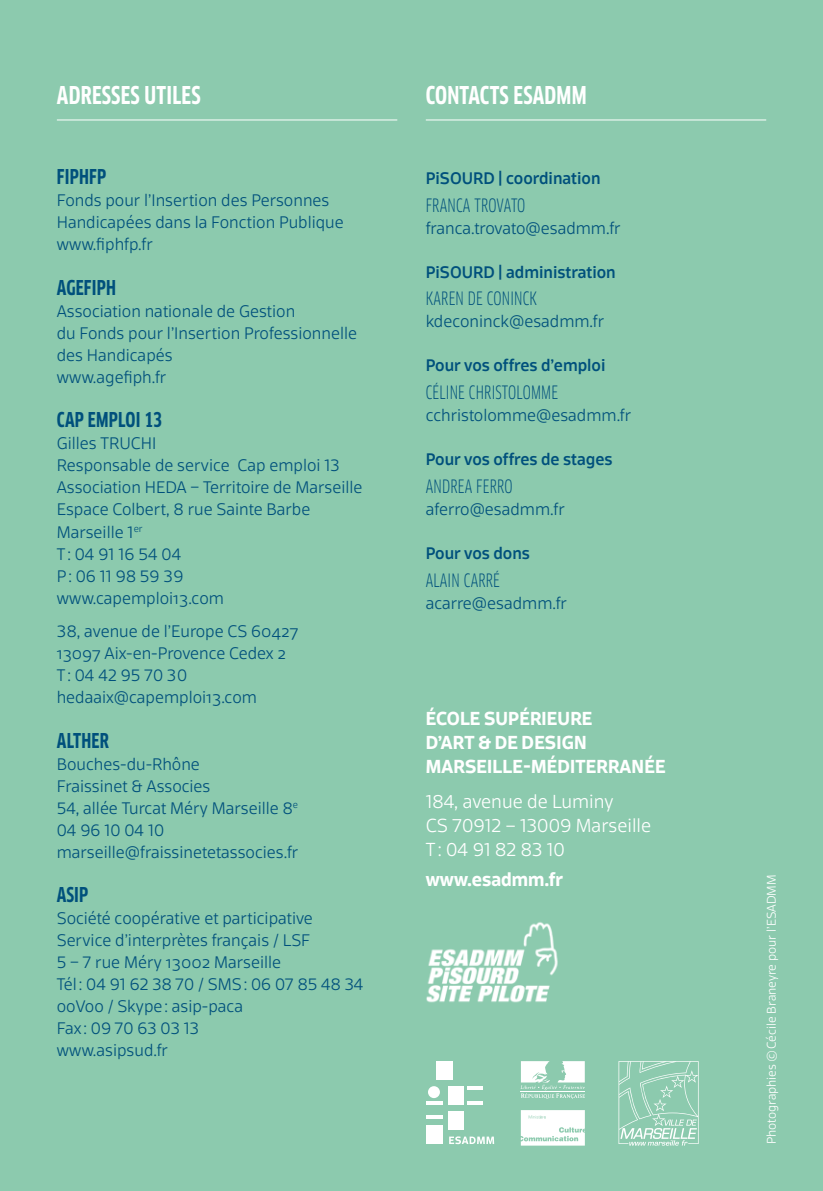
<style>
.page{position:relative;width:823px;height:1191px;background:#fff}
.page>*{position:absolute;margin:0;border:0;box-sizing:border-box;transform-origin:0 0}
.t1{font:700 condensed 24px "Clan OT";letter-spacing:.01em;color:#fff}
.t2{font:700 condensed 20px "Clan OT";letter-spacing:.01em;color:#00507c}
.t3{font:condensed 18px "Clan OT";letter-spacing:.01em;color:#00507c}
.t4{font:700 18px/24px "Scuba OT";letter-spacing:.01em;color:#fff}
.t5{font:300 18px/24px "Scuba OT";color:#fff}
.t6{font:300 16px/22px "Scuba OT";color:#00507c}
.t7{font:500 16px "Scuba OT";color:#00507c}
.t8{font:300 12px "Scuba OT";color:#fff}
</style>
<div class="page">
<div style="left:0;top:0;width:822px;height:1191px;background:#8ccaae"></div>
<hr style="left:57px;top:119px;width:340px;height:1px;background:#fff">
<hr style="left:425px;top:119px;width:340px;height:1px;background:#fff">
<img style="left:426px;top:922px;width:132px;height:81px">
<hr style="left:467px;top:1086px;width:15px;height:4px;background:#fff">
<hr style="left:467px;top:1101px;width:15px;height:3px;background:#fff">
<div style="left:448px;top:1086px;width:16px;height:18px;background:#fff"></div>
<svg style="left:426px;top:1101px;width:16px;height:3px"></svg>
<div style="left:436px;top:1061px;width:16px;height:18px;background:#fff"></div>
<div style="left:448px;top:1111px;width:16px;height:18px;background:#fff"></div>
<hr style="left:425px;top:1115px;width:17px;height:4px;background:#fff">
<div style="left:425px;top:1125px;width:17px;height:19px;background:#fff"></div>
<div style="left:427px;top:1086px;width:12px;height:12px;background:#fff;border-radius:50%"></div>
<svg style="left:449px;top:1136px;width:45px;height:8px"></svg>
<svg style="left:618px;top:1061px;width:80px;height:84px"></svg>
<svg style="left:520px;top:1110px;width:64px;height:35px"></svg>
<svg style="left:520px;top:1061px;width:64px;height:38px"></svg>
<hr style="left:520px;top:1091px;width:64px;height:1px;background:#fff">
<h1 class="t1" style="left:57px;top:81px;width:145px">ADRESSES UTILES</h1>
<p class="t2" style="left:57px;top:165px;width:51px">FIPHFP</p>
<p class="t6" style="left:57px;top:189px;width:288px">Fonds pour l’Insertion des Personnes<br>Handicapées dans la Fonction Publique www.fiphfp.fr</p>
<p class="t2" style="left:57px;top:276px;width:61px">AGEFIPH</p>
<p class="t6" style="left:57px;top:300px;width:301px">Association nationale de Gestion<br>du Fonds pour l’Insertion Professionnelle des Handicapés<br>www.agefiph.fr</p>
<p class="t2" style="left:57px;top:409px;width:107px">CAP EMPLOI 13</p>
<p class="t6" style="left:57px;top:432px;width:307px">Gilles TRUCHI<br>Responsable de service Cap emploi 13<br>Association HEDA – Territoire de Marseille<br>Espace Colbert, 8 rue Sainte Barbe<br>Marseille 1<sup>er<br></sup>T: 04 91 16 54 04<br>P: 06 11 98 59 39<br>www.capemploi13.com</p>
<p class="t6" style="left:57px;top:620px;width:243px">38, avenue de l’Europe CS 60427<br>13097 Aix-en-Provence Cedex 2<br>T: 04 42 95 70 30 hedaaix@capemploi13.com</p>
<p class="t2" style="left:57px;top:729px;width:54px">ALTHER</p>
<p class="t6" style="left:57px;top:752px;width:243px">Bouches-du-Rhône<br>Fraissinet &amp; Associes<br>54, allée Turcat Méry Marseille 8<sup>e<br></sup>04 96 10 04 10 marseille@fraissinetetassocies.fr</p>
<p class="t2" style="left:57px;top:883px;width:33px">ASIP</p>
<p class="t6" style="left:57px;top:906px;width:308px">Société coopérative et participative<br>Service d’interprètes français / LSF<br>5 – 7 rue Méry 13002 Marseille<br>Tél: 04 91 62 38 70 / SMS: 06 07 85 48 34 ooVoo / Skype: asip-paca<br>Fax : 09 70 63 03 13<br>www.asipsud.fr</p>
<h1 class="t1" style="left:425px;top:81px;width:162px">CONTACTS ESADMM</h1>
<p class="t7" style="left:425px;top:168px;width:176px">PiSOURD | coordination</p>
<p class="t3" style="left:425px;top:194px;width:101px">FRANCA TROVATO</p>
<p class="t6" style="left:425px;top:217px;width:196px">franca.trovato@esadmm.fr</p>
<p class="t7" style="left:425px;top:262px;width:191px">PiSOURD | administration</p>
<p class="t3" style="left:425px;top:288px;width:113px">KAREN DE CONINCK</p>
<p class="t6" style="left:425px;top:310px;width:180px">kdeconinck@esadmm.fr</p>
<p class="t7" style="left:425px;top:356px;width:181px">Pour vos offres d’emploi</p>
<p class="t3" style="left:425px;top:382px;width:134px">CÉLINE CHRISTOLOMME</p>
<p class="t6" style="left:425px;top:404px;width:207px">cchristolomme@esadmm.fr</p>
<p class="t7" style="left:425px;top:449px;width:188px">Pour vos offres de stages</p>
<p class="t3" style="left:425px;top:475px;width:88px">ANDREA FERRO</p>
<p class="t6" style="left:425px;top:498px;width:140px">aferro@esadmm.fr</p>
<p class="t7" style="left:425px;top:543px;width:106px">Pour vos dons</p>
<p class="t3" style="left:425px;top:569px;width:76px">ALAIN CARRÉ</p>
<p class="t6" style="left:425px;top:591px;width:143px">acarre@esadmm.fr</p>
<p class="t4" style="left:425px;top:706px;width:241px">ÉCOLE SUPÉRIEURE<br>D’ART &amp; DE DESIGN<br>MARSEILLE-MÉDITERRANÉE</p>
<p class="t5" style="left:425px;top:789px;width:227px">184, avenue de Luminy<br>CS 70912 – 13009 Marseille<br>T: 04 91 82 83 10</p>
<p class="t4" style="left:425px;top:867px;width:139px">www.esadmm.fr</p>
<p class="t8" style="left:763px;top:1144px;width:271px;rotate:-90deg">Photographies©Cécile Braneyre pour l’ESADMM</p>
</div>
